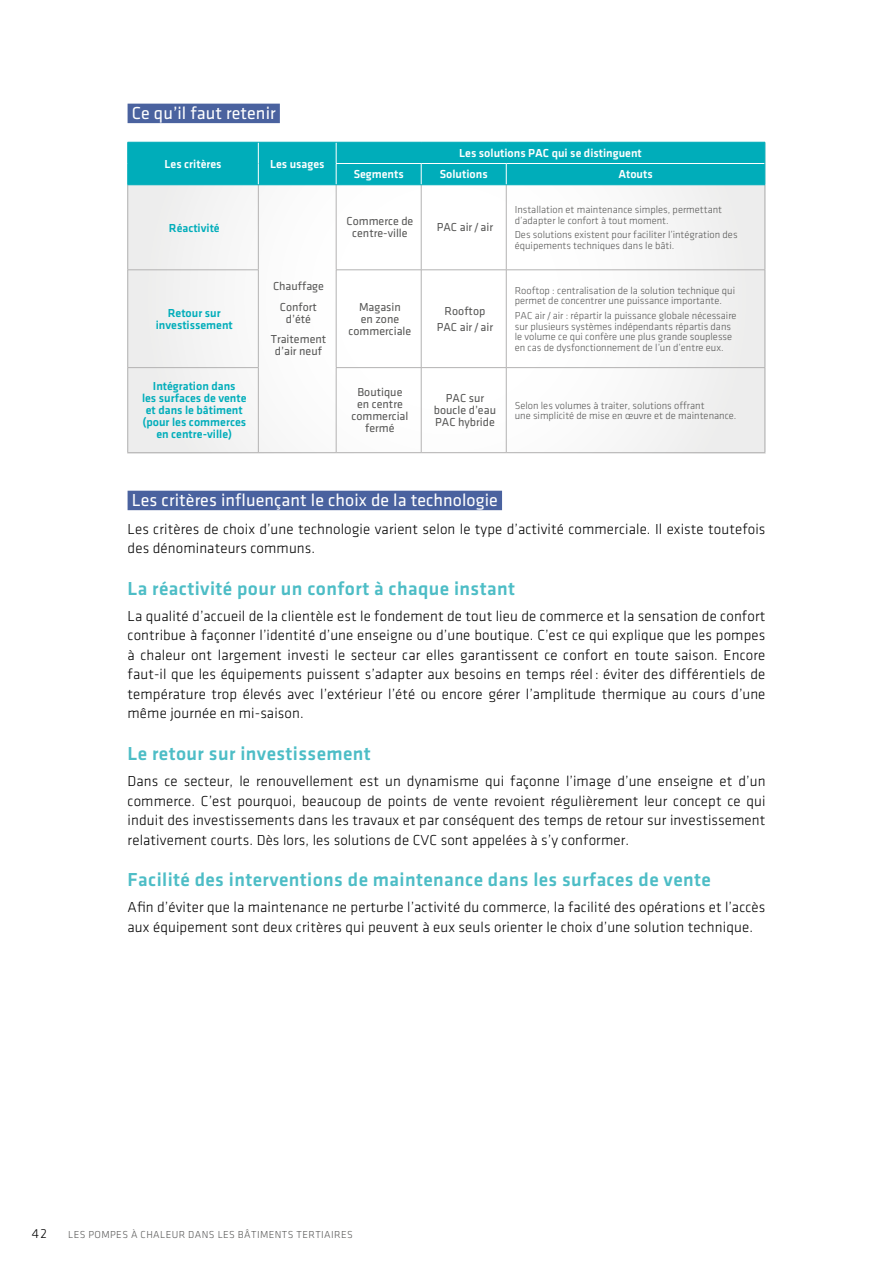
<style>
.page{position:relative;width:893px;height:1263px;background:#fff}
.page>*{position:absolute;margin:0;border:0;box-sizing:border-box;transform-origin:0 0}
.t1{font:19.5px "Klavika Medium OSF";letter-spacing:.02em;color:#4dbdc6}
.t2{font:18px "Klavika Regular TF";letter-spacing:.005em;color:#fff}
.t3{font:300 15px/19.5px "Klavika";letter-spacing:.01em;color:#000}
.t4{font:300 13.5px "Klavika";color:#000}
.t5{font:12px/12px "Klavika Regular TF";color:#575756;text-align:center}
.t6{font:12px/12px "Klavika Medium OSF";color:#00adba;text-align:center}
.t7{font:12px "Klavika Medium OSF";color:#fff}
.t8{font:300 10.5px/10.5px "Klavika";color:#575756}
.t9{font:300 10.5px "Klavika";letter-spacing:.04em;color:#575756}
</style>
<div class="page">
<div style="left:128px;top:104px;width:152px;height:19px;background:#4a629f"></div>
<div style="left:128px;top:491px;width:374px;height:19px;background:#4a629f"></div>
<div style="left:128px;top:142px;width:637px;height:311px;background:linear-gradient(to right,#f8f8f8,#f8f8f8)"></div>
<hr style="left:127px;top:185px;width:1px;height:85px;background:#b3b2b2">
<hr style="left:258px;top:185px;width:1px;height:85px;background:#b3b2b2">
<hr style="left:258px;top:452px;width:78px;height:1px;background:#b3b2b2">
<hr style="left:336px;top:185px;width:1px;height:85px;background:#b3b2b2">
<hr style="left:421px;top:185px;width:1px;height:85px;background:#b3b2b2">
<hr style="left:506px;top:185px;width:1px;height:85px;background:#b3b2b2">
<hr style="left:765px;top:185px;width:1px;height:85px;background:#b3b2b2">
<hr style="left:128px;top:270px;width:131px;height:1px;background:#b3b2b2">
<hr style="left:127px;top:270px;width:1px;height:97px;background:#b3b2b2">
<hr style="left:258px;top:270px;width:1px;height:97px;background:#b3b2b2">
<hr style="left:336px;top:270px;width:85px;height:1px;background:#b3b2b2">
<hr style="left:336px;top:270px;width:1px;height:97px;background:#b3b2b2">
<hr style="left:421px;top:270px;width:85px;height:1px;background:#b3b2b2">
<hr style="left:421px;top:270px;width:1px;height:97px;background:#b3b2b2">
<hr style="left:506px;top:270px;width:259px;height:1px;background:#b3b2b2">
<hr style="left:506px;top:270px;width:1px;height:97px;background:#b3b2b2">
<hr style="left:765px;top:270px;width:1px;height:97px;background:#b3b2b2">
<hr style="left:128px;top:367px;width:131px;height:1px;background:#b3b2b2">
<hr style="left:127px;top:368px;width:1px;height:84px;background:#b3b2b2">
<hr style="left:258px;top:368px;width:1px;height:84px;background:#b3b2b2">
<hr style="left:128px;top:452px;width:130px;height:1px;background:#b3b2b2">
<hr style="left:336px;top:367px;width:85px;height:1px;background:#b3b2b2">
<hr style="left:336px;top:368px;width:1px;height:84px;background:#b3b2b2">
<hr style="left:421px;top:367px;width:85px;height:1px;background:#b3b2b2">
<hr style="left:421px;top:368px;width:1px;height:84px;background:#b3b2b2">
<hr style="left:506px;top:367px;width:259px;height:1px;background:#b3b2b2">
<hr style="left:506px;top:368px;width:1px;height:84px;background:#b3b2b2">
<hr style="left:765px;top:368px;width:1px;height:84px;background:#b3b2b2">
<hr style="left:336px;top:452px;width:85px;height:1px;background:#b3b2b2">
<hr style="left:421px;top:452px;width:85px;height:1px;background:#b3b2b2">
<hr style="left:506px;top:452px;width:259px;height:1px;background:#b3b2b2">
<div style="left:127px;top:142px;width:639px;height:43px;background:#00adba"></div>
<hr style="left:336px;top:184px;width:85px;height:1px;background:#00adba">
<hr style="left:421px;top:184px;width:85px;height:1px;background:#00adba">
<hr style="left:506px;top:184px;width:259px;height:1px;background:#00adba">
<p class="t2" style="left:132px;top:104px;width:145px">Ce qu’il faut retenir</p>
<p class="t7" style="left:165px;top:157px;width:59px">Les critères</p>
<p class="t7" style="left:270px;top:157px;width:56px">Les usages</p>
<p class="t6" style="left:169px;top:222px;width:52px">Réactivité</p>
<p class="t7" style="left:459px;top:147px;width:184px">Les solutions PAC qui se distinguent</p>
<p class="t7" style="left:354px;top:168px;width:52px">Segments</p>
<p class="t7" style="left:440px;top:168px;width:49px">Solutions</p>
<p class="t7" style="left:618px;top:168px;width:36px">Atouts</p>
<p class="t5" style="left:346px;top:216px;width:68px">Commerce de centre-ville</p>
<p class="t5" style="left:437px;top:222px;width:58px">PAC air / air</p>
<p class="t8" style="left:515px;top:204px;width:209px">Installation et maintenance simples, permettant d’adapter le confort à tout moment.</p>
<p class="t8" style="left:515px;top:230px;width:224px">Des solutions existent pour faciliter l’intégration des équipements techniques dans le bâti.</p>
<p class="t5" style="left:273px;top:276px;width:52px;line-height:20.5px">Chauffage<br>Confort</p>
<p class="t5" style="left:271px;top:309px;width:57px;line-height:20.5px">d’été<br>Traitement</p>
<p class="t5" style="left:275px;top:346px;width:49px">d’air neuf</p>
<p class="t6" style="left:156px;top:307px;width:79px">Retour sur investissement</p>
<p class="t5" style="left:349px;top:301px;width:64px">Magasin<br>en zone commerciale</p>
<p class="t5" style="left:437px;top:303px;width:58px;line-height:16.2px">Rooftop<br>PAC air / air</p>
<p class="t8" style="left:515px;top:285px;width:222px">Rooftop : centralisation de la solution technique qui permet de concentrer une puissance importante.</p>
<p class="t8" style="left:515px;top:311px;width:223px">PAC air / air : répartir la puissance globale nécessaire sur plusieurs systèmes indépendants répartis dans le volume ce qui confère une plus grande souplesse en cas de dysfonctionnement de l’un d’entre eux.</p>
<p class="t6" style="left:142px;top:380px;width:106px">Intégration dans<br>les surfaces de vente et dans le bâtiment (pour les commerces en centre-ville)</p>
<p class="t5" style="left:351px;top:386px;width:58px">Boutique en centre commercial fermé</p>
<p class="t5" style="left:434px;top:392px;width:64px">PAC sur boucle d’eau<br>PAC hybride</p>
<p class="t8" style="left:515px;top:400px;width:223px">Selon les volumes à traiter, solutions offrant<br>une simplicité de mise en œuvre et de maintenance.</p>
<p class="t2" style="left:132px;top:491px;width:368px">Les critères influençant le choix de la technologie</p>
<p class="t3" style="left:128px;top:519px;width:639px">Les critères de choix d’une technologie varient selon le type d’activité commerciale. Il existe toutefois des dénominateurs communs.</p>
<h1 class="t1" style="left:128px;top:578px;width:389px">La réactivité pour un confort à chaque instant</h1>
<p class="t3" style="left:128px;top:606px;width:639px;text-align:justify">La qualité d’accueil de la clientèle est le fondement de tout lieu de commerce et la sensation de confort contribue à façonner l’identité d’une enseigne ou d’une boutique. C’est ce qui explique que les pompes à chaleur ont largement investi le secteur car elles garantissent ce confort en toute saison. Encore faut-il que les équipements puissent s’adapter aux besoins en temps réel : éviter des différentiels de température trop élevés avec l’extérieur l’été ou encore gérer l’amplitude thermique au cours d’une même journée en mi-saison.</p>
<h1 class="t1" style="left:128px;top:743px;width:245px">Le retour sur investissement</h1>
<p class="t3" style="left:128px;top:771px;width:639px;text-align:justify">Dans ce secteur, le renouvellement est un dynamisme qui façonne l’image d’une enseigne et d’un commerce. C’est pourquoi, beaucoup de points de vente revoient régulièrement leur concept ce qui induit des investissements dans les travaux et par conséquent des temps de retour sur investissement relativement courts. Dès lors, les solutions de CVC sont appelées à s’y conformer.</p>
<h1 class="t1" style="left:128px;top:869px;width:585px">Facilité des interventions de maintenance dans les surfaces de vente</h1>
<p class="t3" style="left:128px;top:897px;width:639px">Afin d’éviter que la maintenance ne perturbe l’activité du commerce, la facilité des opérations et l’accès aux équipement sont deux critères qui peuvent à eux seuls orienter le choix d’une solution technique.</p>
<p class="t4" style="left:32px;top:1227px;width:17px">42</p>
<p class="t9" style="left:68px;top:1229px;width:286px">LES POMPES À CHALEUR DANS LES BÂTIMENTS TERTIAIRES</p>
</div>
